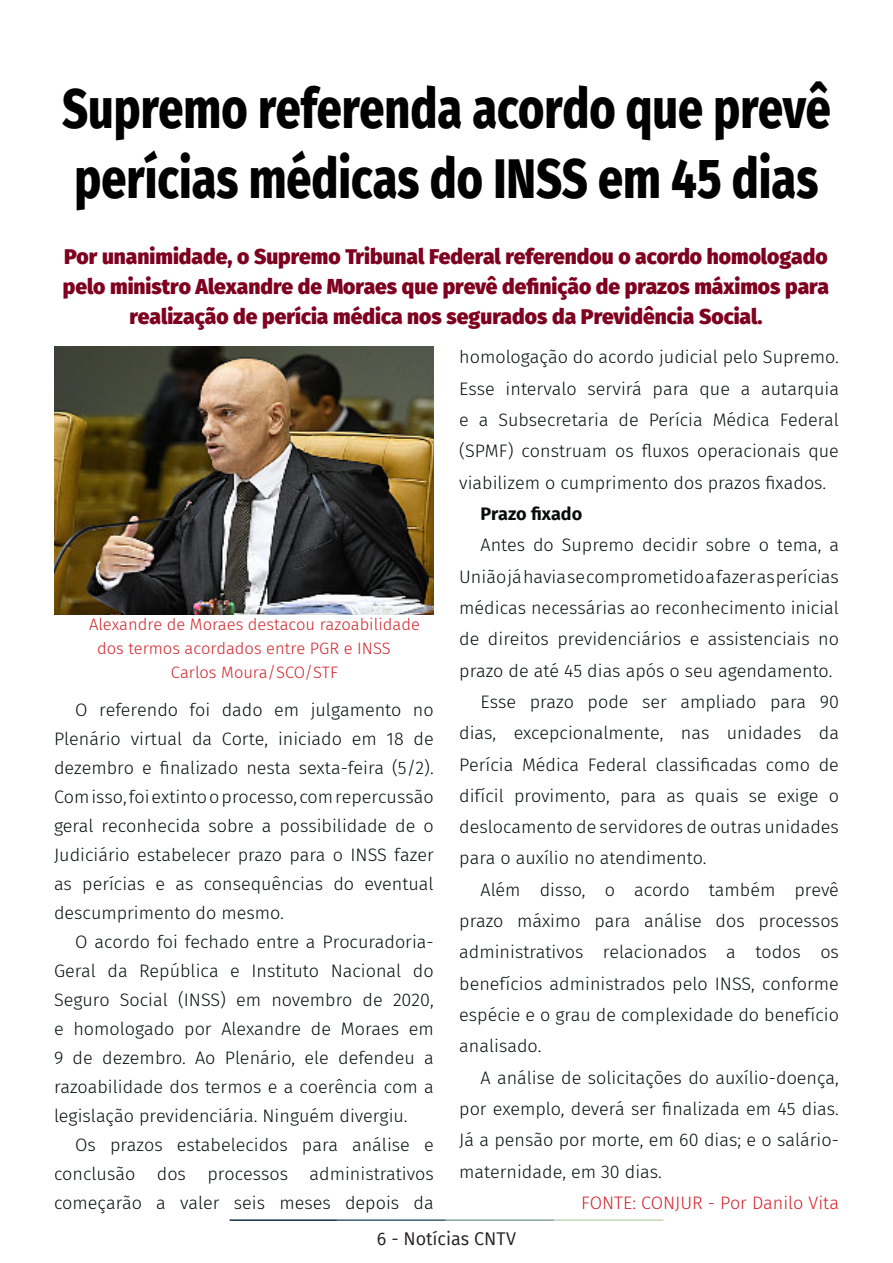
<style>
.page{position:relative;width:893px;height:1263px;background:#fff}
.page>*{position:absolute;margin:0;border:0;box-sizing:border-box;transform-origin:0 0}
.t1{font:800 56.25px/70.5px "Fira Sans";color:#000001;scale:.8 1}
.t2{font:800 21px/30px "Fira Sans";color:#7e0220;text-align:center}
.t3{font:300 18px/31.3px "Fira Sans";color:#080d0b;text-align:justify}
.t4{font:300 18px "Fira Sans";color:#d1232a}
.t5{font:18px "Fira Sans";color:#231f20}
.t6{font:700 18px "Fira Sans";color:#080d0b}
.t7{font:300 16.5px/24px "Fira Sans";color:#d1232a}
</style>
<div class="page">
<hr style="left:230px;top:1219px;width:107px;height:2px;background:#0e323f">
<hr style="left:337px;top:1219px;width:109px;height:2px;background:#3a5f6d">
<hr style="left:446px;top:1219px;width:109px;height:2px;background:#87a59a">
<hr style="left:555px;top:1219px;width:108px;height:2px;background:#c6d5b7">
<img style="left:54px;top:347px;width:380px;height:267px">
<p class="t1" style="left:62px;top:68px;width:962px">Supremo referenda acordo que prevê perícias médicas do INSS em 45 dias</p>
<p class="t2" style="left:63px;top:239px;width:768px">Por unanimidade, o Supremo Tribunal Federal referendou o acordo homologado pelo ministro Alexandre de Moraes que prevê definição de prazos máximos para realização de perícia médica nos segurados da Previdência Social.</p>
<p class="t7" style="left:97px;top:612px;width:324px;text-indent:-8px">Alexandre de Moraes destacou razoabilidade dos termos acordados entre PGR e INSS</p>
<p class="t7" style="left:171px;top:660px;width:169px">Carlos Moura/SCO/STF</p>
<p class="t3" style="left:54px;top:695px;width:381px;line-height:29px;text-indent:21px">O referendo foi dado em julgamento no Plenário virtual da Corte, iniciado em 18 de dezembro e finalizado nesta sexta-feira (5/2).<br>Com isso, foi extinto o processo, com repercussão geral reconhecida sobre a possibilidade de o Judiciário estabelecer prazo para o INSS fazer as perícias e as consequências do eventual descumprimento do mesmo.</p>
<p class="t3" style="left:54px;top:927px;width:381px;line-height:29px;text-indent:21px">O acordo foi fechado entre a Procuradoria-Geral da República e Instituto Nacional do Seguro Social (INSS) em novembro de 2020, e homologado por Alexandre de Moraes em 9 de dezembro. Ao Plenário, ele defendeu a razoabilidade dos termos e a coerência com a legislação previdenciária. Ninguém divergiu.</p>
<p class="t3" style="left:54px;top:1130px;width:381px;line-height:29px;text-indent:21px">Os prazos estabelecidos para análise e conclusão dos processos administrativos começarão a valer seis meses depois da</p>
<p class="t3" style="left:459px;top:341px;width:381px">homologação do acordo judicial pelo Supremo.<br>Esse intervalo servirá para que a autarquia e a Subsecretaria de Perícia Médica Federal (SPMF) construam os fluxos operacionais que viabilizem o cumprimento dos prazos fixados.</p>
<p class="t6" style="left:480px;top:498px;width:103px">Prazo fixado</p>
<p class="t3" style="left:459px;top:529px;width:381px;text-indent:21px">Antes do Supremo decidir sobre o tema, a União já havia se comprometido a fazer as perícias médicas necessárias ao reconhecimento inicial de direitos previdenciários e assistenciais no prazo de até 45 dias após o seu agendamento.</p>
<p class="t3" style="left:459px;top:686px;width:381px;text-indent:21px">Esse prazo pode ser ampliado para 90 dias, excepcionalmente, nas unidades da Perícia Médica Federal classificadas como de difícil provimento, para as quais se exige o deslocamento de servidores de outras unidades para o auxílio no atendimento.</p>
<p class="t3" style="left:459px;top:874px;width:381px;text-indent:21px">Além disso, o acordo também prevê prazo máximo para análise dos processos administrativos relacionados a todos os benefícios administrados pelo INSS, conforme espécie e o grau de complexidade do benefício analisado.</p>
<p class="t3" style="left:459px;top:1062px;width:381px;text-indent:21px">A análise de solicitações do auxílio-doença, por exemplo, deverá ser finalizada em 45 dias.<br>Já a pensão por morte, em 60 dias; e o salário&shy;maternidade, em 30 dias.</p>
<p class="t4" style="left:581px;top:1190px;width:259px">FONTE: CONJUR - Por Danilo Vita</p>
<p class="t5" style="left:377px;top:1225px;width:140px">6 - Notícias CNTV</p>
</div>
